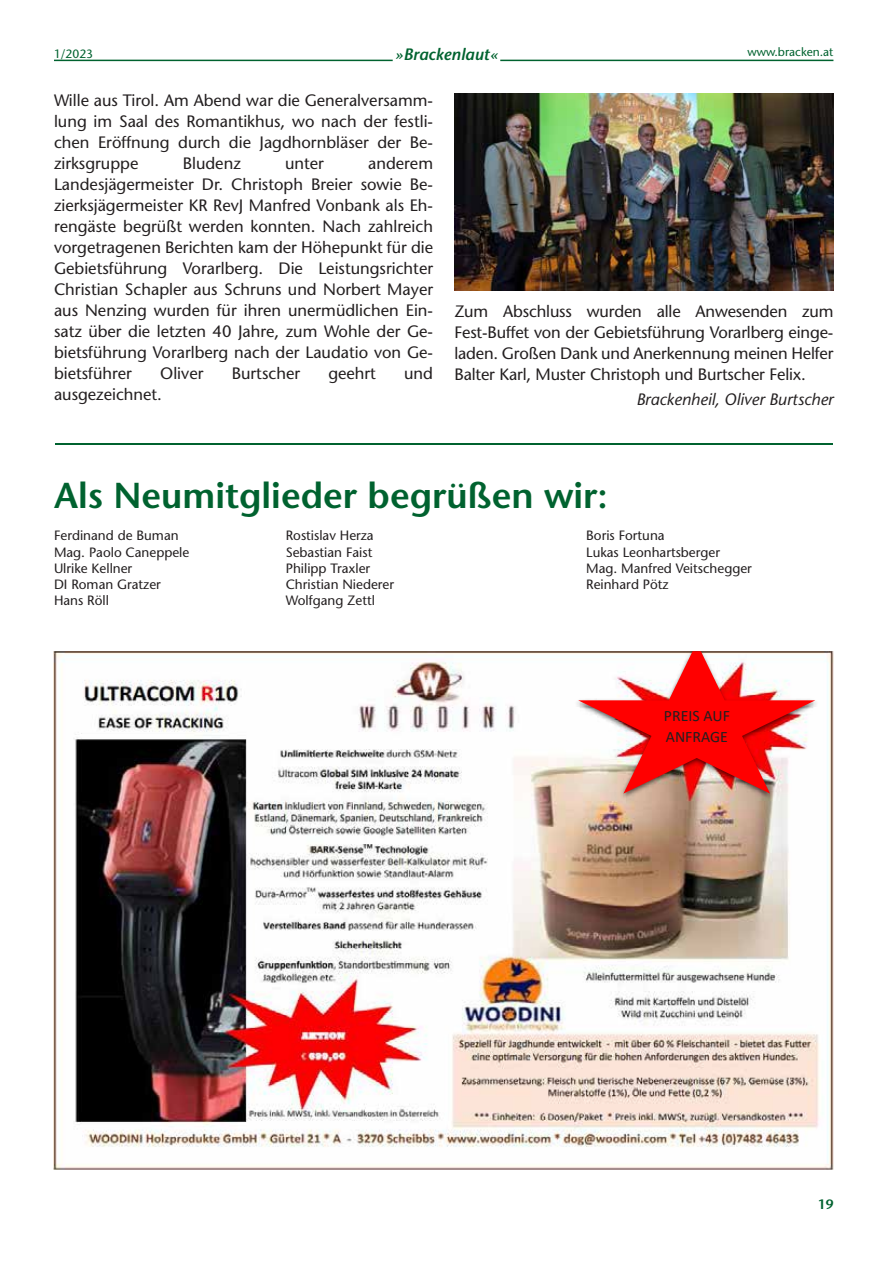
<style>
.page{position:relative;width:893px;height:1263px;background:#fff}
.page>*{position:absolute;margin:0;border:0;box-sizing:border-box;transform-origin:0 0}
.t1{font:600 36px "Stone Sans LT";color:#00622f}
.t2{font:16.5px/21px "Stone Sans LT";color:#231f20;text-align:justify}
.t3{font:italic 16.5px "Stone Sans LT";color:#231f20}
.t4{font:italic 600 16.5px "Stone Sans LT";color:#00622f}
.t5{font:15.9px/20.9px "Calibri";color:#231f20}
.t6{font:13.5px/16.2px "Stone Sans LT";color:#231f20}
.t7{font:600 13.5px "Stone Sans LT";color:#00622f}
.t8{font:12px "Stone Sans LT";color:#00622f}
</style>
<div class="page">
<hr style="left:54px;top:60px;width:339px;height:1px;background:#00622f">
<hr style="left:500px;top:60px;width:333px;height:1px;background:#00622f">
<img style="left:454px;top:94px;width:379px;height:197px">
<hr style="left:55px;top:444px;width:778px;height:1px;background:#00622f">
<img style="left:54px;top:651px;width:780px;height:518px">
<img style="left:571px;top:651px;width:250px;height:151px">
<img style="left:578px;top:651px;width:237px;height:143px">
<div style="left:652px;top:706px;width:90px;height:47px;background:#f00"></div>
<p class="t8" style="left:54px;top:46px;width:41px">1/2023</p>
<p class="t4" style="left:395px;top:44px;width:104px">»Brackenlaut«</p>
<p class="t8" style="left:747px;top:44px;width:88px">www.bracken.at</p>
<p class="t2" style="left:54px;top:90px;width:381px">Wille aus Tirol. Am Abend war die Generalversamm&shy;lung im Saal des Romantikhus, wo nach der festli&shy;chen Eröffnung durch die Jagdhornbläser der Be&shy;zirksgruppe</p>
<p class="t2" style="left:54px;top:153px;width:381px;text-indent:314px">anderem Landesjägermeister Dr. Christoph Breier sowie Be&shy;zierksjägermeister KR RevJ Manfred Vonbank als Eh&shy;rengäste begrüßt werden konnten. Nach zahlreich vorgetragenen Berichten kam der Höhepunkt für die Gebietsführung Vorarlberg. Die Leistungsrichter Christian Schapler aus Schruns und Norbert Mayer aus Nenzing wurden für ihren unermüdlichen Ein&shy;satz über die letzten 40 Jahre, zum Wohle der Ge&shy;bietsführung Vorarlberg nach der Laudatio von Ge&shy;bietsführer</p>
<p class="t2" style="left:183px;top:153px;width:60px">Bludenz</p>
<p class="t2" style="left:285px;top:153px;width:40px">unter</p>
<p class="t2" style="left:160px;top:363px;width:45px">Oliver</p>
<p class="t2" style="left:232px;top:363px;width:70px">Burtscher</p>
<p class="t2" style="left:328px;top:363px;width:49px">geehrt</p>
<p class="t2" style="left:404px;top:363px;width:30px">und</p>
<p class="t2" style="left:54px;top:384px;width:110px">ausgezeichnet.</p>
<p class="t2" style="left:454px;top:301px;width:381px">Zum Abschluss wurden alle Anwesenden zum Fest-Buffet von der Gebietsführung Vorarlberg einge&shy;laden. Großen Dank und Anerkennung meinen Helfer Balter Karl, Muster Christoph und Burtscher Felix.</p>
<p class="t3" style="left:636px;top:390px;width:199px">Brackenheil, Oliver Burtscher</p>
<h1 class="t1" style="left:54px;top:474px;width:555px">Als Neumitglieder begrüßen wir:</h1>
<p class="t6" style="left:286px;top:528px;width:110px">Rostislav Herza<br>Sebastian Faist<br>Philipp Traxler<br>Christian Niederer<br>Wolfgang Zettl</p>
<p class="t6" style="left:586px;top:528px;width:167px">Boris Fortuna<br>Lukas Leonhartsberger<br>Mag. Manfred Veitschegger<br>Reinhard Pötz</p>
<p class="t6" style="left:54px;top:528px;width:137px">Ferdinand de Buman<br>Mag. Paolo Caneppele<br>Ulrike Kellner<br>DI Roman Gratzer<br>Hans Röll</p>
<p class="t5" style="left:664px;top:704px;width:68px">PREIS AUF<br>ANFRAGE</p>
<p class="t7" style="left:818px;top:1196px;width:17px">19</p>
</div>
